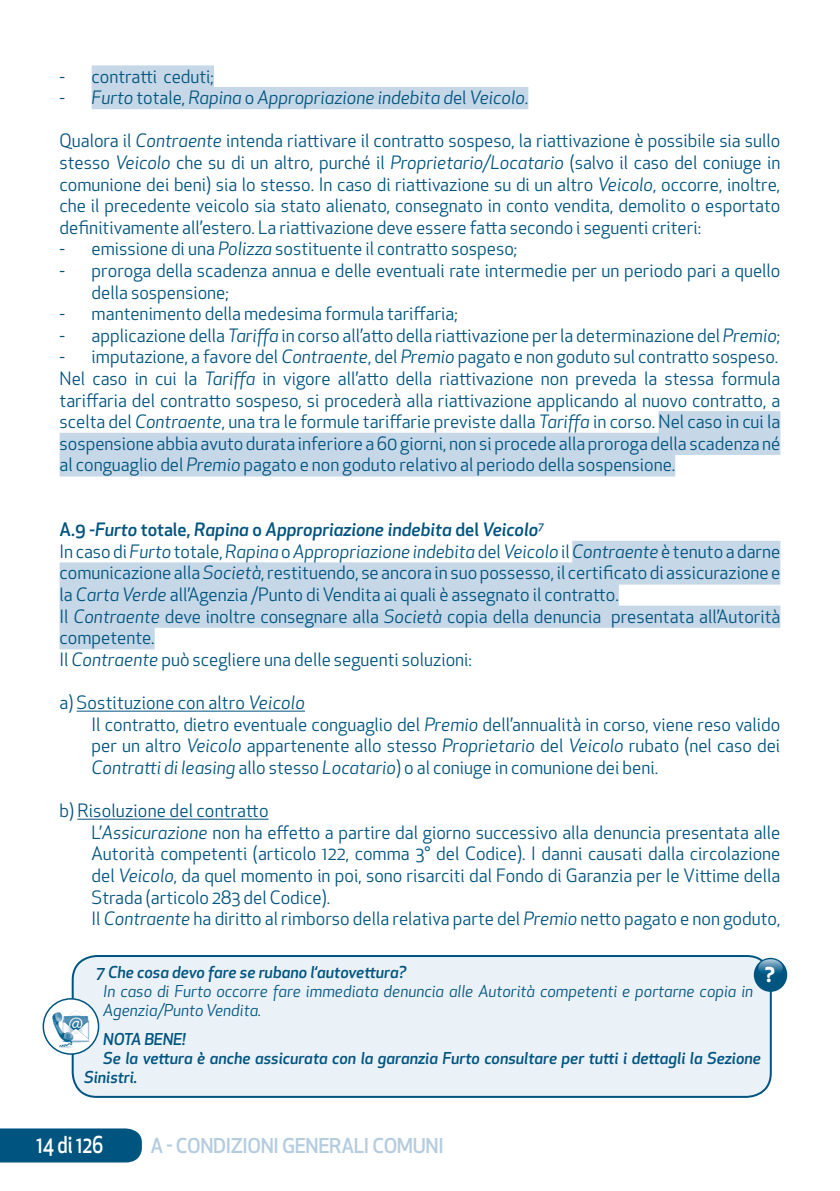
<style>
.page{position:relative;width:840px;height:1191px;background:#fff}
.page>*{position:absolute;margin:0;border:0;box-sizing:border-box;transform-origin:0 0}
.t1{font:500 22.8px "Apex New";letter-spacing:-.01em;color:#fff;scale:.83 1}
.t2{font:500 20px "Apex New";letter-spacing:-.02em;color:#b4ccdf}
.t3{font:700 20px "Apex New";color:#fff}
.t4{font:18px/21.6px "Apex New";color:#005480}
.t5{font:italic 18px "Apex New";color:#005480}
.t6{font:italic 500 16px "Apex New";color:#005480}
.t7{font:italic 16px/19px "Apex New";color:#005480}
.s1{font-style:normal}
.s2{font-style:italic}
.s3{font-weight:500}
.s4{font-weight:500;font-style:italic}
</style>
<div class="page">
<div style="left:0;top:1128px;width:142px;height:34px;background:#005480"></div>
<div style="left:92px;top:65px;width:122px;height:23px;background:#c6d8e7"></div>
<div style="left:92px;top:87px;width:436px;height:22px;background:#c6d8e7"></div>
<div style="left:658px;top:411px;width:122px;height:22px;background:#c6d8e7"></div>
<div style="left:60px;top:433px;width:720px;height:22px;background:#c6d8e7"></div>
<div style="left:60px;top:454px;width:615px;height:22px;background:#c6d8e7"></div>
<div style="left:572px;top:541px;width:208px;height:22px;background:#c6d8e7"></div>
<div style="left:60px;top:562px;width:720px;height:22px;background:#c6d8e7"></div>
<div style="left:60px;top:584px;width:558px;height:22px;background:#c6d8e7"></div>
<div style="left:60px;top:605px;width:720px;height:23px;background:#c6d8e7"></div>
<div style="left:60px;top:627px;width:95px;height:22px;background:#c6d8e7"></div>
<hr style="left:77px;top:710px;width:228px;height:1px;background:#005480">
<hr style="left:77px;top:818px;width:191px;height:1px;background:#005480">
<div style="left:73px;top:956px;width:697px;height:140px;background:#eaf1f7;border-radius:24px"></div>
<div style="left:72px;top:955px;width:699px;height:142px;border:2px solid #005480;border-radius:24px"></div>
<div style="left:753px;top:957px;width:33px;height:34px;background:#005480;border-radius:50%"></div>
<svg style="left:757px;top:959px;width:25px;height:17px"></svg>
<svg style="left:43px;top:998px;width:55px;height:56px"></svg>
<img style="left:51px;top:1006px;width:43px;height:42px">
<div style="left:43px;top:998px;width:56px;height:56px;border:2px solid #005480;border-radius:50%"></div>
<p class="t4" style="left:60px;top:65px;width:156px">- contratti ceduti;</p>
<p class="t5" style="left:60px;top:86px;width:470px"><span class="s1">-</span> Furto <span class="s1">totale,</span> Rapina <span class="s1">o</span> Appropriazione indebita d<span class="s1">el</span> Veicolo<span class="s1">.</span></p>
<p class="t4" style="left:60px;top:130px;width:722px;text-align:justify">Qualora il <span class="s2">Contraente</span> intenda riattivare il contratto sospeso, la riattivazione è possibile sia sullo stesso <span class="s2">Veicolo</span> che su di un altro, purché il <span class="s2">Proprietario/Locatario</span> (salvo il caso del coniuge in comunione dei beni) sia lo stesso. In caso di riattivazione su di un altro <span class="s2">Veicolo</span>, occorre, inoltre, che il precedente veicolo sia stato alienato, consegnato in conto vendita, demolito o esportato definitivamente all’estero. La riattivazione deve essere fatta secondo i seguenti criteri:</p>
<p class="t4" style="left:60px;top:238px;width:459px">- emissione di una <span class="s2">Polizza</span> sostituente il contratto sospeso;</p>
<p class="t4" style="left:92px;top:260px;width:690px;text-indent:-32px">- proroga della scadenza annua e delle eventuali rate intermedie per un periodo pari a quello della sospensione;</p>
<p class="t4" style="left:60px;top:303px;width:399px">- mantenimento della medesima formula tariffaria;</p>
<p class="t4" style="left:60px;top:324px;width:722px">- applicazione della <span class="s2">Tariffa</span> in corso all’atto della riattivazione per la determinazione del <span class="s2">Premio</span>;</p>
<p class="t4" style="left:60px;top:346px;width:722px;text-align:justify">- imputazione, a favore del <span class="s2">Contraente</span>, del <span class="s2">Premio</span> pagato e non goduto sul contratto sospeso.<br>Nel caso in cui la <span class="s2">Tariffa</span> in vigore all’atto della riattivazione non preveda la stessa formula tariffaria del contratto sospeso, si procederà alla riattivazione applicando al nuovo contratto, a scelta del <span class="s2">Contraente</span>, una tra le formule tariffarie previste dalla <span class="s2">Tariffa</span> in corso. Nel caso in cui la sospensione abbia avuto durata inferiore a 60 giorni, non si procede alla proroga della scadenza né al conguaglio del <span class="s2">Premio</span> pagato e non goduto relativo al periodo della sospensione.</p>
<p class="t4" style="left:60px;top:519px;width:722px"><span class="s3">A.9 -</span><span class="s4">Furto</span> <span class="s3">totale,</span> <span class="s4">Rapina</span> <span class="s3">o</span> <span class="s4">Appropriazione indebita</span> <span class="s3">del</span> <span class="s4">Veicolo</span><sup>7<br></sup>In caso di <span class="s2">Furto</span> totale, <span class="s2">Rapina</span> o <span class="s2">Appropriazione indebita</span> del <span class="s2">Veicolo</span> il <span class="s2">Contraente</span> è tenuto a darne comunicazione alla <span class="s2">Società</span>, restituendo, se ancora in suo possesso, il certificato di assicurazione e la <span class="s2">Carta Verde</span> all’Agenzia /Punto di Vendita ai quali è assegnato il contratto.<br>Il <span class="s2">Contraente</span> deve inoltre consegnare alla <span class="s2">Società</span> copia della denuncia presentata all’Autorità competente.<br>Il <span class="s2">Contraente</span> può scegliere una delle seguenti soluzioni:</p>
<p class="t4" style="left:92px;top:692px;width:689px;text-indent:-32px">a) Sostituzione con altro <span class="s2">Veicolo<br></span>Il contratto, dietro eventuale conguaglio del <span class="s2">Premio</span> dell’annualità in corso, viene reso valido per un altro <span class="s2">Veicolo</span> appartenente allo stesso <span class="s2">Proprietario</span> del <span class="s2">Veicolo</span> rubato (nel caso dei <span class="s2">Contratti di leasing</span> allo stesso <span class="s2">Locatario</span>) o al coniuge in comunione dei beni.</p>
<p class="t4" style="left:92px;top:800px;width:690px;text-indent:-32px">b) Risoluzione del contratto<br>L’<span class="s2">Assicurazione</span> non ha effetto a partire dal giorno successivo alla denuncia presentata alle Autorità competenti (articolo 122, comma 3° del Codice). I danni causati dalla circolazione del <span class="s2">Veicolo</span>, da quel momento in poi, sono risarciti dal Fondo di Garanzia per le Vittime della Strada (articolo 283 del Codice).<br>Il <span class="s2">Contraente</span> ha diritto al rimborso della relativa parte del <span class="s2">Premio</span> netto pagato e non goduto,</p>
<p class="t6" style="left:96px;top:961px;width:311px">7 Che cosa devo fare se rubano l‘autovettura?</p>
<p class="t7" style="left:103px;top:981px;width:651px">In caso di Furto occorre fare immediata denuncia alle Autorità competenti e portarne copia in<br>Agenzia/Punto Vendita.</p>
<p class="t6" style="left:103px;top:1028px;width:84px">NOTA BENE!</p>
<p class="t6" style="left:103px;top:1047px;width:659px">Se la vettura è anche assicurata con la garanzia Furto consultare per tutti i dettagli la Sezione</p>
<p class="t6" style="left:84px;top:1066px;width:55px">Sinistri.</p>
<p class="t3" style="left:764px;top:960px;width:11px">?</p>
<p class="t1" style="left:36px;top:1129px;width:82px">14 di 126</p>
<p class="t2" style="left:150px;top:1132px;width:294px">A - CONDIZIONI GENERALI COMUNI</p>
</div>
